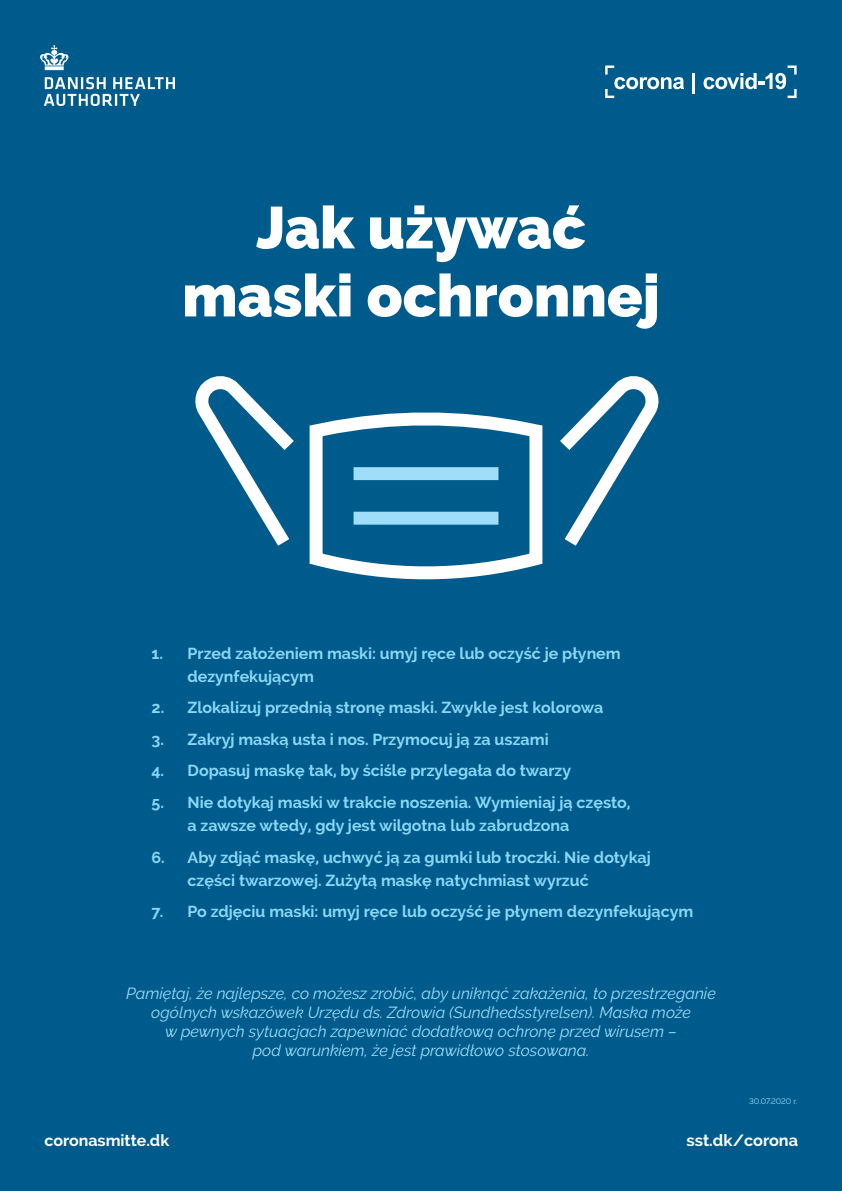
<style>
.page{position:relative;width:842px;height:1191px;background:#005b8d}
.page>*{position:absolute;margin:0;border:0;box-sizing:border-box;transform-origin:0 0}
.t1{font:900 58.8px/68px "Raleway";color:#fff;text-align:center}
.t2{font:700 16.3px "Raleway";color:#fff}
.t3{font:700 16px/23px "Raleway";color:#8ad7f7}
.t4{font:italic 16px/19px "Raleway";color:#9cdcf8;text-align:center}
.t5{font:700 16px "Raleway";color:#fff}
.t6{font:8px "Raleway";color:#9cdcf8}
</style>
<div class="page">
<svg style="left:605px;top:66px;width:79px;height:32px"></svg>
<hr style="left:692px;top:73px;width:3px;height:21px;background:#fff">
<svg style="left:703px;top:66px;width:94px;height:32px"></svg>
<svg style="left:309px;top:412px;width:234px;height:165px"></svg>
<svg style="left:195px;top:376px;width:99px;height:170px"></svg>
<svg style="left:560px;top:376px;width:99px;height:170px"></svg>
<div style="left:354px;top:467px;width:144px;height:13px;background:#9fddf8"></div>
<div style="left:354px;top:512px;width:144px;height:12px;background:#9fddf8"></div>
<img style="left:41px;top:45px;width:133px;height:61px">
<h1 class="t1" style="left:182px;top:194px;width:479px">Jak używać maski ochronnej</h1>
<p class="t3" style="left:188px;top:642px;width:435px;text-indent:-36px">1. Przed założeniem maski: umyj ręce lub oczyść je płynem dezynfekującym</p>
<p class="t3" style="left:152px;top:696px;width:453px">2. Zlokalizuj przednią stronę maski. Zwykle jest kolorowa</p>
<p class="t3" style="left:152px;top:728px;width:399px">3. Zakryj maską usta i nos. Przymocuj ją za uszami</p>
<p class="t3" style="left:152px;top:759px;width:421px">4. Dopasuj maskę tak, by ściśle przylegała do twarzy</p>
<p class="t3" style="left:188px;top:791px;width:444px;text-indent:-36px">5. Nie dotykaj maski w trakcie noszenia. Wymieniaj ją często, a zawsze wtedy, gdy jest wilgotna lub zabrudzona</p>
<p class="t3" style="left:188px;top:845px;width:465px;text-indent:-36px">6. Aby zdjąć maskę, uchwyć ją za gumki lub troczki. Nie dotykaj części twarzowej. Zużytą maskę natychmiast wyrzuć</p>
<p class="t3" style="left:152px;top:900px;width:543px">7. Po zdjęciu maski: umyj ręce lub oczyść je płynem dezynfekującym</p>
<p class="t4" style="left:126px;top:984px;width:591px">Pamiętaj, że najlepsze, co możesz zrobić, aby uniknąć zakażenia, to przestrzeganie ogólnych wskazówek Urzędu ds. Zdrowia (Sundhedsstyrelsen). Maska może<br>w pewnych sytuacjach zapewniać dodatkową ochronę przed wirusem –<br>pod warunkiem, że jest prawidłowo stosowana.</p>
<p class="t6" style="left:749px;top:1097px;width:50px">30.07.2020 r.</p>
<p class="t5" style="left:44px;top:1130px;width:126px">coronasmitte.dk</p>
<p class="t2" style="left:686px;top:1130px;width:113px">sst.dk/corona</p>
</div>
